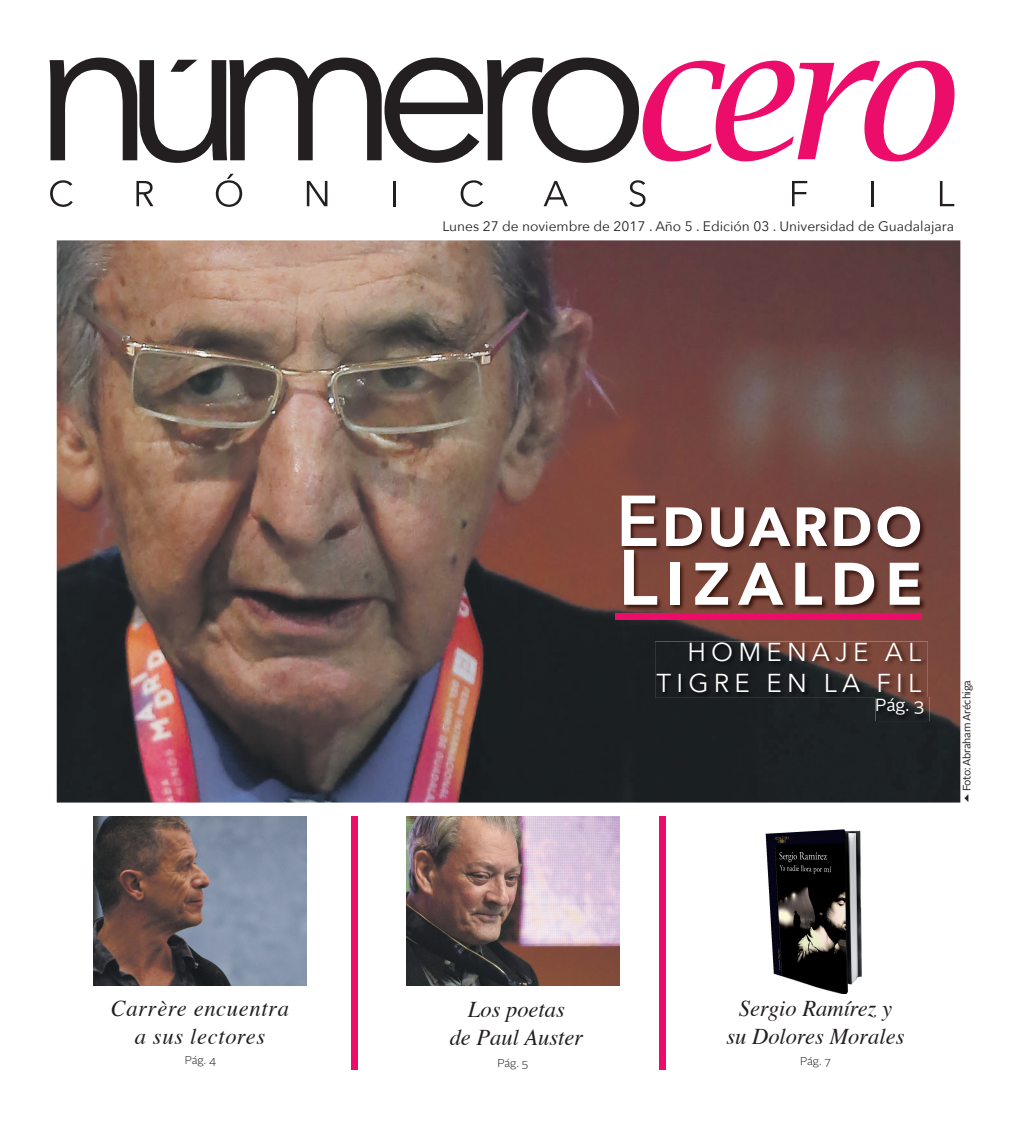
<style>
.page{position:relative;width:1025px;height:1125px;background:#fff}
.page>*{position:absolute;margin:0;border:0;box-sizing:border-box;transform-origin:0 0}
.t1{font:600 77.5px "Avenir Next";letter-spacing:.08em;color:#fff}
.t2{font:600 71.25px "Avenir Next";letter-spacing:.015em;color:#fff}
.t3{font:25.88px/31px "Avenir Next";letter-spacing:.2em;color:#fff;text-align:right}
.t4{font:italic 22.5px/28px "Times";color:#231f20;text-align:center}
.t5{font:italic 22.5px/28px "Times";letter-spacing:.03em;color:#231f20;text-align:center}
.t6{font:17.5px "Alright Sans";color:#fff}
.t7{font:13.75px "Avenir Next";color:#231f20}
.t8{font:300 11.25px "Alright Sans";letter-spacing:-.015em;color:#231f20}
.t9{font:10.62px "Alright Sans";letter-spacing:-.03em;color:#231f20}
</style>
<div class="page">
<svg style="left:50px;top:180px;width:23px;height:27px"></svg>
<svg style="left:136px;top:181px;width:17px;height:25px"></svg>
<svg style="left:216px;top:174px;width:26px;height:33px"></svg>
<svg style="left:307px;top:181px;width:20px;height:25px"></svg>
<hr style="left:393px;top:181px;width:3px;height:25px;background:#231f20">
<svg style="left:460px;top:180px;width:23px;height:27px"></svg>
<svg style="left:543px;top:181px;width:24px;height:25px"></svg>
<svg style="left:629px;top:180px;width:16px;height:27px"></svg>
<svg style="left:792px;top:181px;width:15px;height:25px"></svg>
<hr style="left:871px;top:181px;width:2px;height:25px;background:#231f20">
<svg style="left:939px;top:181px;width:14px;height:25px"></svg>
<svg style="left:50px;top:58px;width:904px;height:105px"></svg>
<img style="left:57px;top:240px;width:902px;height:563px">
<img style="left:94px;top:817px;width:212px;height:168px">
<img style="left:406px;top:817px;width:213px;height:168px">
<div style="left:351px;top:817px;width:6px;height:253px;background:#ec0d6a"></div>
<div style="left:658px;top:817px;width:7px;height:253px;background:#ec0d6a"></div>
<img style="left:875px;top:697px;width:54px;height:24px">
<img style="left:876px;top:698px;width:47px;height:17px">
<div style="left:615px;top:614px;width:306px;height:6px;background:#ec0d6a"></div>
<img style="left:654px;top:642px;width:273px;height:56px">
<img style="left:875px;top:697px;width:52px;height:1px">
<img style="left:620px;top:494px;width:306px;height:117px">
<img style="left:765px;top:829px;width:97px;height:164px">
<p class="t7" style="left:442px;top:214px;width:513px">Lunes 27 de noviembre de 2017 . Año 5 . Edición 03 . Universidad de Guadalajara</p>
<h2 class="t2" style="left:616px;top:460px;width:308px">EdUardo</h2>
<h1 class="t1" style="left:617px;top:511px;width:306px">LiZalde</h1>
<h3 class="t3" style="left:656px;top:635px;width:266px">HOMENAJE AL<br>TIGRE EN LA FIL</h3>
<p class="t6" style="left:874px;top:694px;width:50px">Pág. 3</p>
<p class="t9" style="left:959px;top:791px;width:113px;rotate:-90deg">Foto: Abraham Aréchiga</p>
<h3 class="t5" style="left:111px;top:993px;width:180px">Carrère encuentra a sus lectores</h3>
<h3 class="t4" style="left:449px;top:994px;width:135px">Los poetas<br>de Paul Auster</h3>
<h3 class="t4" style="left:726px;top:993px;width:179px">Sergio Ramírez y su Dolores Morales</h3>
<p class="t8" style="left:185px;top:1053px;width:33px">Pág. 4</p>
<p class="t8" style="left:497px;top:1055px;width:32px">Pág. 5</p>
<p class="t8" style="left:799px;top:1053px;width:32px">Pág. 7</p>
</div>
